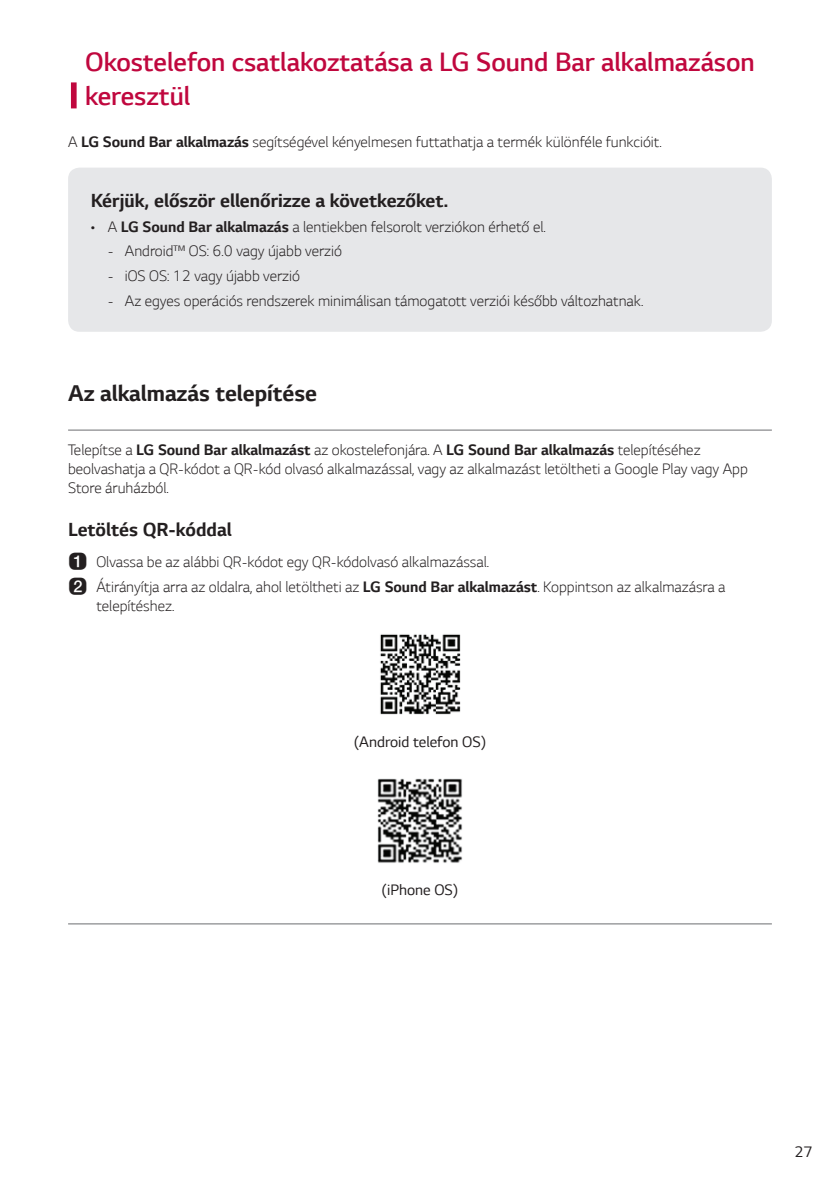
<style>
.page{position:relative;width:840px;height:1191px;background:#fff}
.page>*{position:absolute;margin:0;border:0;box-sizing:border-box;transform-origin:0 0}
.t1{font:300 28px/34px "LG Smart";color:#c0073e}
.t2{font:700 24px "LG Smart";color:#231f20}
.t3{font:700 20px "LG Smart";color:#231f20}
.t4{font:300 16px/19.2px "LG Smart";color:#231f20}
.t5{font:16px "LG Smart";color:#231f20}
.s1{font-weight:700}
.s2{font-family:"UPSYS Rounded Box Number";font-weight:400}
</style>
<div class="page">
<div style="left:71px;top:82px;width:6px;height:26px;background:#c0073e"></div>
<hr style="left:68px;top:430px;width:703px;height:1px;background:#6c6d70">
<div style="left:68px;top:168px;width:703px;height:164px;background:#e6e7e9;border-radius:11px"></div>
<img style="left:380px;top:634px;width:81px;height:81px">
<img style="left:377px;top:779px;width:85px;height:84px">
<hr style="left:68px;top:923px;width:703px;height:1px;background:#6c6d70">
<h1 class="t1" style="left:85px;top:45px;width:670px">Okostelefon csatlakoztatása a LG Sound Bar alkalmazáson keresztül</h1>
<p class="t4" style="left:68px;top:132px;width:594px">A <span class="s1">LG Sound Bar alkalmazás</span> segítségével kényelmesen futtathatja a termék különféle funkcióit.</p>
<p class="t3" style="left:91px;top:188px;width:359px">Kérjük, először ellenőrizze a következőket.</p>
<p class="t4" style="left:91px;top:217px;width:456px">• A <span class="s1">LG Sound Bar alkalmazás</span> a lentiekben felsorolt verziókon érhető el.</p>
<p class="t4" style="left:108px;top:241px;width:235px">- Android™ OS: 6.0 vagy újabb verzió</p>
<p class="t4" style="left:108px;top:266px;width:194px">- iOS OS: 12 vagy újabb verzió</p>
<p class="t4" style="left:108px;top:291px;width:536px">- Az egyes operációs rendszerek minimálisan támogatott verziói később változhatnak.</p>
<h2 class="t2" style="left:68px;top:379px;width:250px">Az alkalmazás telepítése</h2>
<p class="t4" style="left:68px;top:440px;width:681px">Telepítse a <span class="s1">LG Sound Bar alkalmazást</span> az okostelefonjára. A <span class="s1">LG Sound Bar alkalmazás</span> telepítéséhez beolvashatja a QR-kódot a QR-kód olvasó alkalmazással, vagy az alkalmazást letöltheti a Google Play vagy App<br>Store áruházból.</p>
<p class="t3" style="left:68px;top:518px;width:165px">Letöltés QR-kóddal</p>
<p class="t4" style="left:68px;top:549px;width:658px;line-height:24.8px"><span class="s2">a</span> Olvassa be az alábbi QR-kódot egy QR-kódolvasó alkalmazással.<br><span class="s2">b</span> Átirányítja arra az oldalra, ahol letöltheti az <span class="s1">LG Sound Bar alkalmazást</span>. Koppintson az alkalmazásra a</p>
<p class="t4" style="left:96px;top:596px;width:79px">telepítéshez.</p>
<p class="t5" style="left:354px;top:733px;width:133px">(Android telefon OS)</p>
<p class="t5" style="left:381px;top:880px;width:78px">(iPhone OS)</p>
<p class="t5" style="left:794px;top:1142px;width:20px">27</p>
</div>
